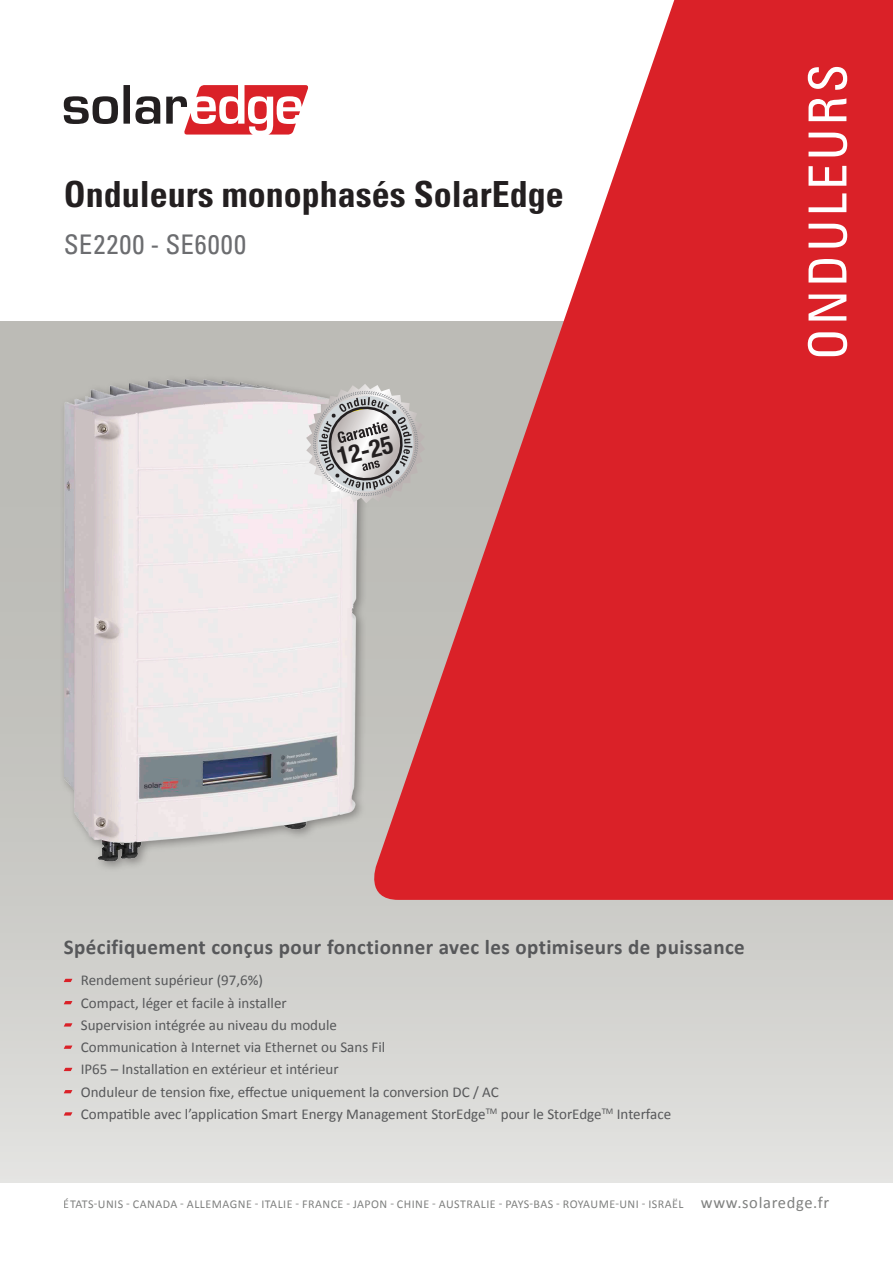
<style>
.page{position:relative;width:893px;height:1263px;background:#fff}
.page>*{position:absolute;margin:0;border:0;box-sizing:border-box;transform-origin:0 0}
.pg1_Family_vertical{font:condensed 52.5px "Univers LT Std";letter-spacing:.06em;color:#fff}
.pg1_Product_Header{font:700 condensed 36px "Univers LT Std";color:#231f20}
.pg1_Product_Header-2{font:condensed 27px "Univers LT Std";letter-spacing:.035em;color:#6c6d70}
.t1{font:700 condensed 24.75px "Helvetica Neue LT Std";color:#231f20}
.pg1_Text_bold{font:700 21px "Calibri";letter-spacing:.02em;color:#57585a}
.pg1_Text_URL{font:16.5px "Calibri";letter-spacing:.04em;color:#808180}
.Pg1_Text_Bullets{font:15px "Calibri";color:#57585a}
.t2{font:12px "Calibri";letter-spacing:.04em;color:#808180}
</style>
<div class="page">
<div style="left:0;top:321px;width:893px;height:861px;background:linear-gradient(to bottom,#b4b3ae,#dbdbd8)"></div>
<svg style="left:413px;top:0;width:480px;height:900px;fill:#da2128"></svg>
<svg style="left:64px;top:85px;width:244px;height:50px"></svg>
<img style="left:10px;top:321px;width:403px;height:590px">
<svg style="left:306px;top:384px;width:119px;height:119px"></svg>
<svg style="left:64px;top:979px;width:8px;height:3px"></svg>
<svg style="left:64px;top:1001px;width:8px;height:3px"></svg>
<svg style="left:64px;top:1023px;width:8px;height:3px"></svg>
<svg style="left:64px;top:1045px;width:8px;height:4px"></svg>
<svg style="left:64px;top:1068px;width:8px;height:3px"></svg>
<svg style="left:64px;top:1090px;width:8px;height:3px"></svg>
<svg style="left:64px;top:1112px;width:8px;height:3px"></svg>
<p class="pg1_Product_Header" style="left:64px;top:172px;width:501px">Onduleurs monophasés SolarEdge</p>
<p class="pg1_Product_Header-2" style="left:64px;top:228px;width:184px">SE2200 - SE6000</p>
<p class="t1" style="left:334px;top:442px;width:58px;rotate:-14deg">12-25</p>
<p class="pg1_Family_vertical" style="left:794px;top:360px;width:298px;rotate:-90deg">ONDULEURS</p>
<p class="pg1_Text_bold" style="left:64px;top:934px;width:682px">Spécifiquement conçus pour fonctionner avec les optimiseurs de puissance</p>
<p class="Pg1_Text_Bullets" style="left:81px;top:971px;width:184px">Rendement supérieur )97,6%(</p>
<p class="Pg1_Text_Bullets" style="left:81px;top:993px;width:207px">Compact, léger et facile à installer</p>
<p class="Pg1_Text_Bullets" style="left:81px;top:1015px;width:258px">Supervision intégrée au niveau du module</p>
<p class="Pg1_Text_Bullets" style="left:81px;top:1037px;width:306px">Communication à Internet via Ethernet ou Sans Fil</p>
<p class="Pg1_Text_Bullets" style="left:81px;top:1060px;width:259px">IP65 – Installation en extérieur et intérieur</p>
<p class="Pg1_Text_Bullets" style="left:81px;top:1082px;width:420px">Onduleur de tension fixe, effectue uniquement la conversion DC / AC</p>
<p class="Pg1_Text_Bullets" style="left:81px;top:1104px;width:592px">Compatible avec ’l application Smart Energy Management StorEdge<sup>TM</sup> pour le StorEdge<sup>TM</sup> Interface</p>
<p class="t2" style="left:64px;top:1196px;width:621px">ÉTATS-UNIS - CANADA - ALLEMAGNE - ITALIE - FRANCE - JAPON - CHINE - AUSTRALIE - PAYS-BAS - ROYAUME-UNI - ISRAËL</p>
<p class="pg1_Text_URL" style="left:701px;top:1192px;width:130px">www.solaredge.fr</p>
</div>
